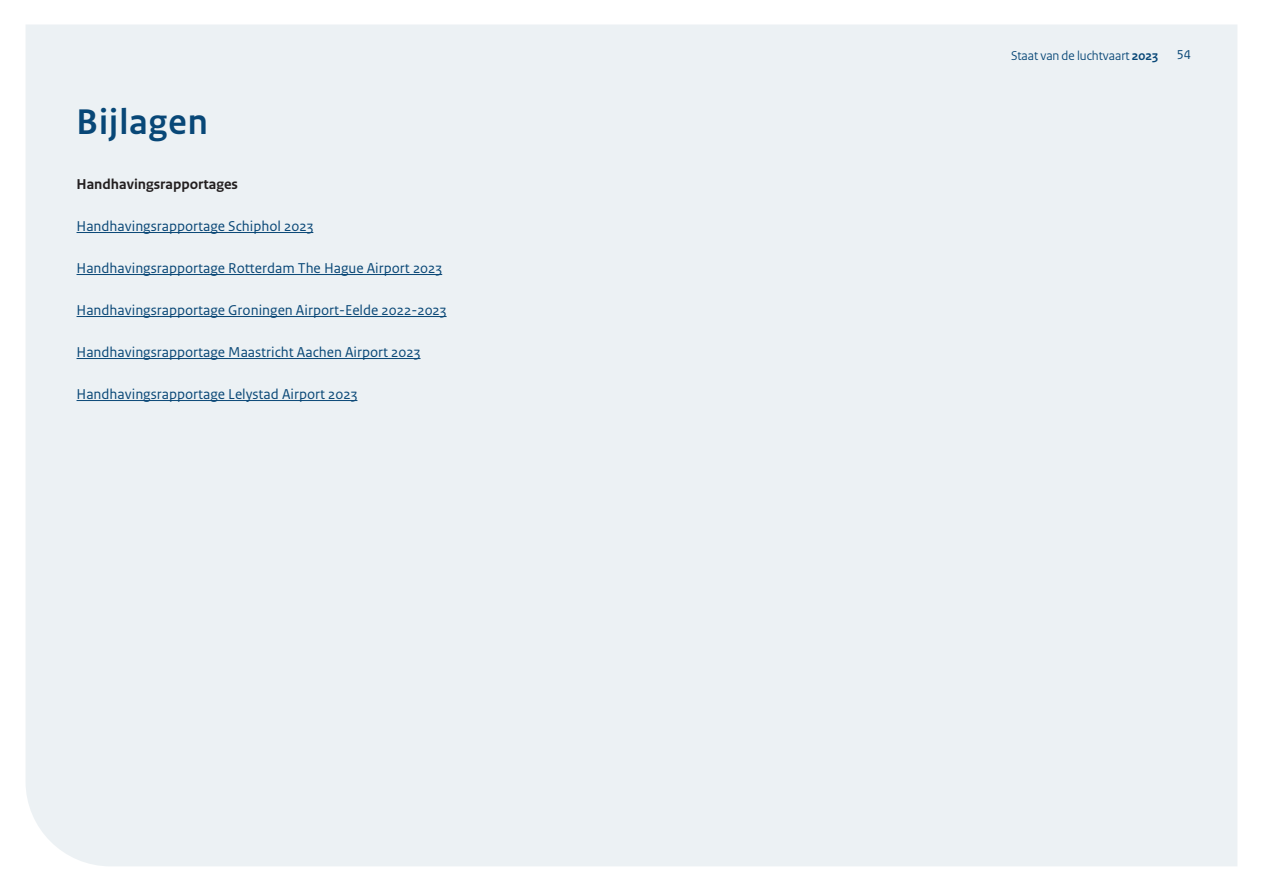
<style>
.page{position:relative;width:1263px;height:893px;background:#fff}
.page>*{position:absolute;margin:0;border:0;box-sizing:border-box;transform-origin:0 0}
._03_RO_Kop_sans_17_20{font:700 37.5px "Rijksoverheid Sans Heading";letter-spacing:.03em;color:#084777}
.P-Platte_tekst{font:15px "Rijksoverheid Sans Text";color:#0a4877}
.P-Platte_tekst-2{font:700 15px "Rijksoverheid Sans Text";color:#231f20}
.t1{font:13.5px "Rijksoverheid Sans Heading";color:#084777}
.t2{font:13.5px "Rijksoverheid Sans Text";color:#0a4877}
.s1{font-weight:700}
</style>
<div class="page">
<div style="left:26px;top:25px;width:1211px;height:841px;background:#ecf1f4"></div>
<hr style="left:77px;top:232px;width:236px;height:1px;background:#0a4877">
<hr style="left:77px;top:274px;width:365px;height:1px;background:#0a4877">
<hr style="left:77px;top:316px;width:370px;height:1px;background:#0a4877">
<hr style="left:77px;top:358px;width:343px;height:1px;background:#0a4877">
<hr style="left:77px;top:400px;width:280px;height:1px;background:#0a4877">
<h1 class="_03_RO_Kop_sans_17_20" style="left:77px;top:101px;width:133px">Bijlagen</h1>
<p class="P-Platte_tekst-2" style="left:77px;top:176px;width:163px">Handhavingsrapportages</p>
<p class="P-Platte_tekst" style="left:77px;top:218px;width:238px">Handhavingsrapportage Schiphol 2023</p>
<p class="P-Platte_tekst" style="left:77px;top:260px;width:367px">Handhavingsrapportage Rotterdam The Hague Airport 2023</p>
<p class="P-Platte_tekst" style="left:77px;top:302px;width:372px">Handhavingsrapportage Groningen Airport-Eelde 2022-2023</p>
<p class="P-Platte_tekst" style="left:77px;top:344px;width:345px">Handhavingsrapportage Maastricht Aachen Airport 2023</p>
<p class="P-Platte_tekst" style="left:77px;top:386px;width:282px">Handhavingsrapportage Lelystad Airport 2023</p>
<p class="t1" style="left:1011px;top:47px;width:149px">Staat van de luchtvaart <span class="s1">2023</span></p>
<p class="t2" style="left:1177px;top:47px;width:16px">54</p>
</div>
